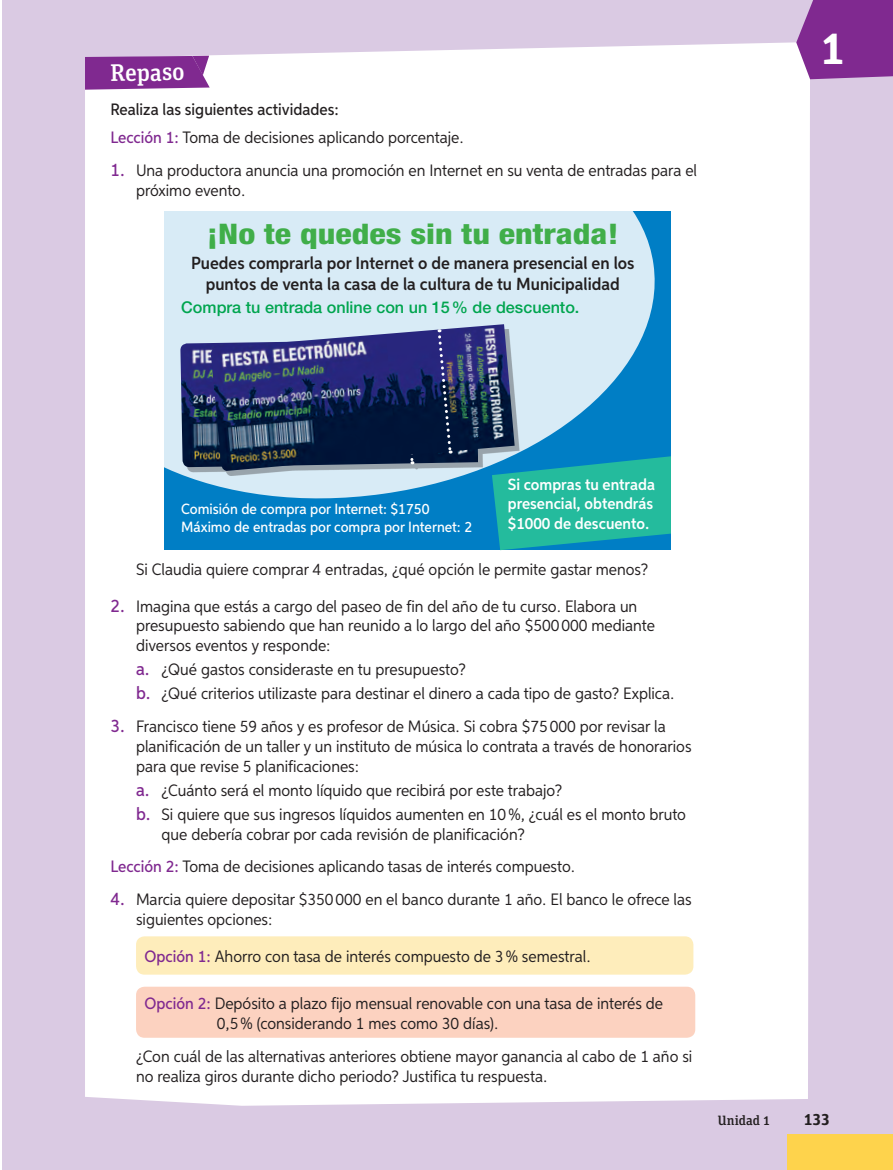
<style>
.page{position:relative;width:893px;height:1170px;background:#fff}
.page>*{position:absolute;margin:0;border:0;box-sizing:border-box;transform-origin:0 0}
.t1{font:700 43.65px "Unit Slab Pro";color:#fff}
.t2{font:800 condensed 28.35px "Helvetica Neue LT Std";color:#40ae49;scale:1.2 1}
.t3{font:500 24px "Unit Slab Pro";color:#fff}
.t4{font:600 17.55px/21px "Aspira Nar";color:#231f20;text-align:center}
.t5{font:16.5px/19.8px "Aspira Nar";color:#231f20}
.t6{font:600 16.2px/19.5px "Aspira Nar";color:#fff;text-align:justify}
.t7{font:500 16.2px "Helvetica Neue LT Std";color:#00a54f}
.t8{font:700 15.75px "Unit Slab Pro";color:#231f20}
.t9{font:500 14.85px/17.9px "Aspira Nar";color:#fff}
.t10{font:500 13.5px "Unit Slab Pro";color:#231f20}
.s1{font-weight:500}
.s2{font-weight:500;color:#802990}
.s3{font-weight:500;font-size:18px;color:#802990}
</style>
<div class="page">
<div style="left:2px;top:0;width:891px;height:1169px;background:#dacae3"></div>
<div style="left:85px;top:42px;width:725px;height:1063px;background:#fff"></div>
<svg style="left:85px;top:56px;width:125px;height:34px;background:#8a3a98"></svg>
<div style="left:164px;top:212px;width:507px;height:338px;background:#007ec5"></div>
<svg style="left:164px;top:212px;width:491px;height:287px;background:#b9dbef"></svg>
<div style="left:185px;top:328px;width:334px;height:147px;background:#231f20;opacity:.35"></div>
<img style="left:180px;top:339px;width:30px;height:128px">
<img style="left:210px;top:324px;width:305px;height:147px">
<svg style="left:436px;top:329px;width:17px;height:124px;background:#2a3262"></svg>
<svg style="left:492px;top:456px;width:179px;height:94px"></svg>
<div style="left:136px;top:936px;width:557px;height:38px;background:#feedbb;border-radius:9px"></div>
<div style="left:136px;top:986px;width:559px;height:51px;background:#fcd2c0;border-radius:9px"></div>
<div style="left:787px;top:1134px;width:106px;height:35px;background:#fed34c"></div>
<svg style="left:796px;top:0;width:97px;height:79px;background:#893a98"></svg>
<p class="t3" style="left:110px;top:56px;width:75px;rotate:-1deg">Repaso</p>
<p class="t5" style="left:111px;top:95px;width:355px;line-height:28.3px"><span class="s1">Realiza las siguientes actividades:<br></span><span class="s2">Lección 1:</span> Toma de decisiones aplicando porcentaje.</p>
<p class="t5" style="left:136px;top:160px;width:562px;text-indent:-26px"><span class="s3">1.</span> Una productora anuncia una promoción en Internet en su venta de entradas para el próximo evento.</p>
<p class="t2" style="left:207px;top:216px;width:345px">¡No te quedes sin tu entrada!</p>
<p class="t4" style="left:191px;top:252px;width:445px">Puedes comprarla por Internet o de manera presencial en los puntos de venta la casa de la cultura de tu Municipalidad</p>
<p class="t7" style="left:181px;top:298px;width:400px">Compra tu entrada online con un 15% de descuento.</p>
<p class="t1" style="left:820px;top:17px;width:25px">1</p>
<p class="t6" style="left:508px;top:474px;width:149px">Si compras tu entrada presencial, obtendrás $1000 de descuento.</p>
<p class="t5" style="left:136px;top:559px;width:514px">Si Claudia quiere comprar 4 entradas, ¿qué opción le permite gastar menos?</p>
<p class="t5" style="left:136px;top:595px;width:520px;text-indent:-26px"><span class="s3">2.</span> Imagina que estás a cargo del paseo de fin del año de tu curso. Elabora un presupuesto sabiendo que han reunido a lo largo del año $500000 mediante diversos eventos y responde:</p>
<p class="t5" style="left:136px;top:657px;width:540px;line-height:24px"><span class="s3">a.</span> ¿Qué gastos consideraste en tu presupuesto?<br><span class="s3">b.</span> ¿Qué criterios utilizaste para destinar el dinero a cada tipo de gasto? Explica.</p>
<p class="t5" style="left:136px;top:716px;width:557px;text-indent:-26px"><span class="s3">3.</span> Francisco tiene 59 años y es profesor de Música. Si cobra $75000 por revisar la planificación de un taller y un instituto de música lo contrata a través de honorarios para que revise 5 planificaciones:</p>
<p class="t5" style="left:136px;top:777px;width:551px;line-height:24px"><span class="s3">a.</span> ¿Cuánto será el monto líquido que recibirá por este trabajo?<br><span class="s3">b.</span> Si quiere que sus ingresos líquidos aumenten en 10%, ¿cuál es el monto bruto</p>
<p class="t5" style="left:111px;top:817px;width:466px;line-height:32.5px;text-align:center">que debería cobrar por cada revisión de planificación?<br><span class="s2">Lección 2:</span> Toma de decisiones aplicando tasas de interés compuesto.</p>
<p class="t5" style="left:136px;top:888px;width:557px;text-indent:-26px"><span class="s3">4.</span> Marcia quiere depositar $350000 en el banco durante 1 año. El banco le ofrece las siguientes opciones:</p>
<p class="t5" style="left:145px;top:945px;width:448px"><span class="s2">Opción 1:</span> Ahorro con tasa de interés compuesto de 3% semestral.</p>
<p class="t5" style="left:217px;top:992px;width:448px;text-indent:-72px"><span class="s2">Opción 2:</span> Depósito a plazo fijo mensual renovable con una tasa de interés de<br>0,5% (considerando 1 mes como 30 días).</p>
<p class="t5" style="left:136px;top:1045px;width:558px">¿Con cuál de las alternativas anteriores obtiene mayor ganancia al cabo de 1 año si no realiza giros durante dicho periodo? Justifica tu respuesta.</p>
<p class="t9" style="left:181px;top:500px;width:292px">Comisión de compra por Internet: $1750<br>Máximo de entradas por compra por Internet: 2</p>
<p class="t10" style="left:718px;top:1110px;width:53px">Unidad 1</p>
<p class="t8" style="left:804px;top:1107px;width:27px">133</p>
</div>
